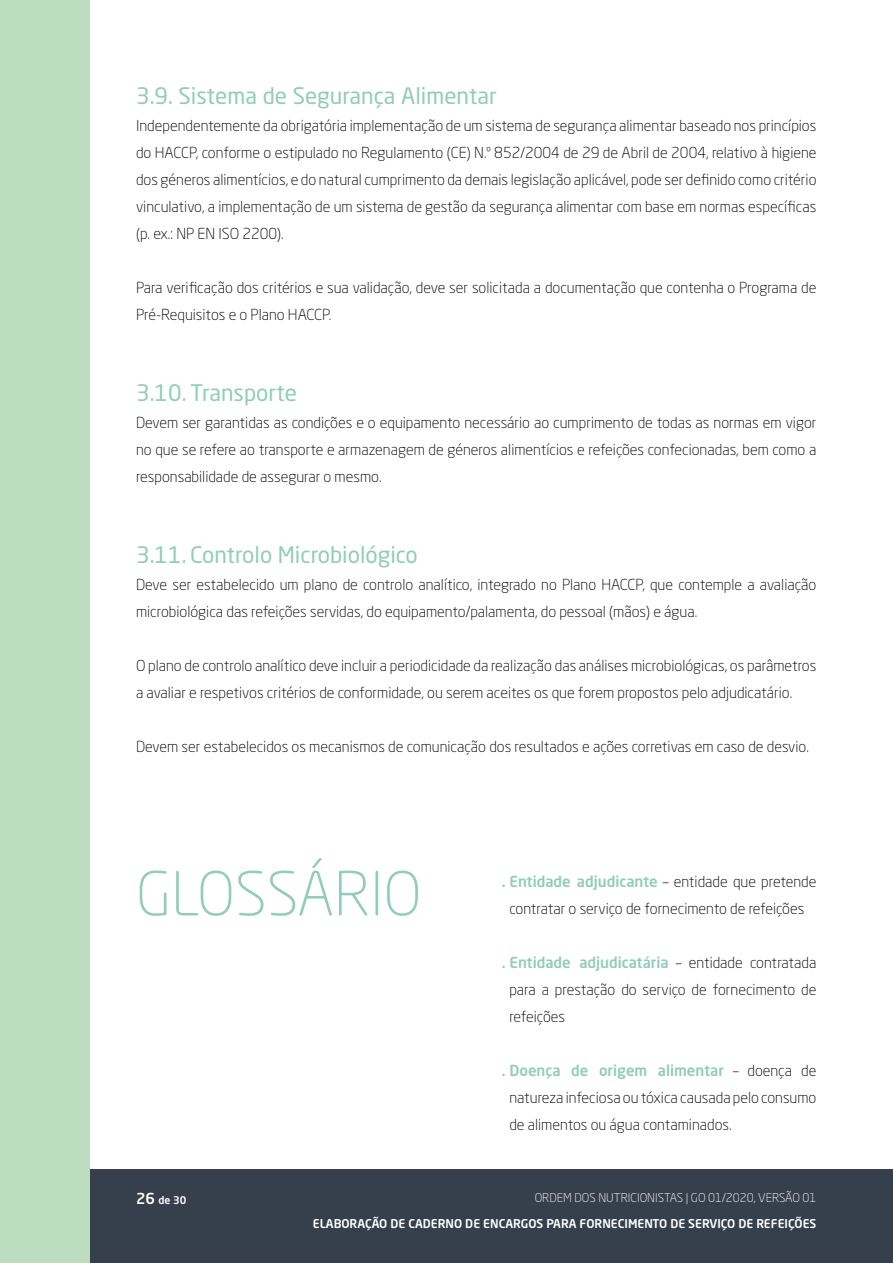
<style>
.page{position:relative;width:893px;height:1263px;background:#fff}
.page>*{position:absolute;margin:0;border:0;box-sizing:border-box;transform-origin:0 0}
.t1{font:300 60px "Neo Sans Std";color:#91cdb9}
.t2{font:22.5px "Neo Sans Std";color:#91cdb9}
.t3{font:300 15px/27px "Neo Sans Std";color:#000;text-align:justify}
.t4{font:500 12px "Neo Sans Std";color:#fff}
.t5{font:300 12px "Neo Sans Std";color:#fff}
.t6{font:500 10.5px "Neo Sans Std";color:#fff}
.s1{font-weight:500;color:#91cdb9}
.s2{font-size:15px}
</style>
<div class="page">
<div style="left:0;top:1169px;width:893px;height:94px;background:#36404c"></div>
<div style="left:0;top:0;width:89px;height:1263px;background:#bcddc0"></div>
<h2 class="t2" style="left:136px;top:81px;width:362px">3.9. Sistema de Segurança Alimentar</h2>
<p class="t3" style="left:136px;top:111px;width:682px">Independentemente da obrigatória implementação de um sistema de segurança alimentar baseado nos princípios do HACCP, conforme o estipulado no Regulamento (CE) N.º 852/2004 de 29 de Abril de 2004, relativo à higiene dos géneros alimentícios, e do natural cumprimento da demais legislação aplicável, pode ser definido como critério vinculativo, a implementação de um sistema de gestão da segurança alimentar com base em normas específicas (p. ex.: NP EN ISO 2200).</p>
<p class="t3" style="left:136px;top:273px;width:682px">Para verificação dos critérios e sua validação, deve ser solicitada a documentação que contenha o Programa de<br>Pré-Requisitos e o Plano HACCP.</p>
<h2 class="t2" style="left:136px;top:378px;width:163px">3.10. Transporte</h2>
<p class="t3" style="left:136px;top:408px;width:682px">Devem ser garantidas as condições e o equipamento necessário ao cumprimento de todas as normas em vigor no que se refere ao transporte e armazenagem de géneros alimentícios e refeições confecionadas, bem como a responsabilidade de assegurar o mesmo.</p>
<h2 class="t2" style="left:136px;top:540px;width:283px">3.11. Controlo Microbiológico</h2>
<p class="t3" style="left:136px;top:570px;width:682px">Deve ser estabelecido um plano de controlo analítico, integrado no Plano HACCP, que contemple a avaliação microbiológica das refeições servidas, do equipamento/palamenta, do pessoal (mãos) e água.</p>
<p class="t3" style="left:136px;top:651px;width:682px">O plano de controlo analítico deve incluir a periodicidade da realização das análises microbiológicas, os parâmetros a avaliar e respetivos critérios de conformidade, ou serem aceites os que forem propostos pelo adjudicatário.</p>
<p class="t3" style="left:136px;top:732px;width:674px">Devem ser estabelecidos os mecanismos de comunicação dos resultados e ações corretivas em caso de desvio.</p>
<h1 class="t1" style="left:136px;top:858px;width:287px">GLOSSÁRIO</h1>
<p class="t3" style="left:502px;top:867px;width:316px;text-align:center"><span class="s1">. Entidade adjudicante</span> – entidade que pretende contratar o serviço de fornecimento de refeições</p>
<p class="t3" style="left:509px;top:948px;width:309px;text-indent:-8px"><span class="s1">. Entidade adjudicatária</span> – entidade contratada para a prestação do serviço de fornecimento de refeições</p>
<p class="t3" style="left:509px;top:1056px;width:309px;text-indent:-8px"><span class="s1">. Doença de origem alimentar</span> – doença de natureza infeciosa ou tóxica causada pelo consumo de alimentos ou água contaminados.</p>
<p class="t6" style="left:136px;top:1193px;width:52px"><span class="s2">26</span> de 30</p>
<p class="t5" style="left:535px;top:1190px;width:283px">ORDEM DOS NUTRICIONISTAS | GO 01/2020, VERSÃO 01</p>
<p class="t4" style="left:313px;top:1216px;width:505px">ELABORAÇÃO DE CADERNO DE ENCARGOS PARA FORNECIMENTO DE SERVIÇO DE REFEIÇÕES</p>
</div>
